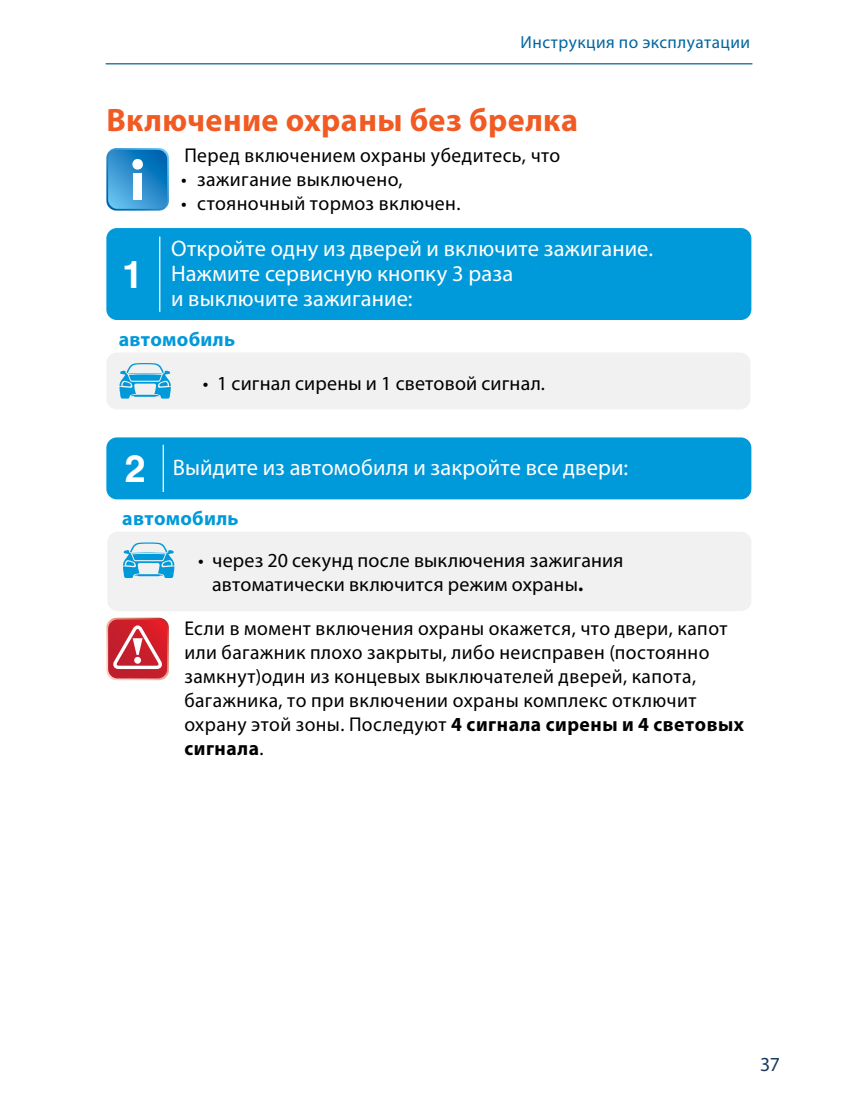
<style>
.page{position:relative;width:851px;height:1099px;background:#fff}
.page>*{position:absolute;margin:0;border:0;box-sizing:border-box;transform-origin:0 0}
.t1{font:700 37.5px "Helios";color:#fff}
.t2{font:700 32.5px "Myriad Pro";letter-spacing:.01em;color:#f15a22}
.t3{font:22.5px/25px "Myriad Pro";letter-spacing:.005em;color:#fff}
.t4{font:20px/24px "Myriad Pro";letter-spacing:.02em;color:#000}
.t5{font:700 20px "Myriad Pro";letter-spacing:.015em;color:#0099da}
.t6{font:20px "Myriad Pro";color:#17395e}
.t7{font:17.5px "Myriad Pro";letter-spacing:.025em;color:#0066a0}
.s1{font-family:"Helios";font-weight:700;font-size:37.5px}
.s2{font-weight:700}
</style>
<div class="page">
<hr style="left:106px;top:63px;width:646px;height:1px;background:#0066a0">
<div style="left:106px;top:228px;width:645px;height:92px;background:#0099da;border-radius:11px"></div>
<div style="left:106px;top:352px;width:644px;height:57px;background:#f1f1f2;border-radius:11px"></div>
<hr style="left:159px;top:236px;width:1px;height:76px;background:#fff">
<svg style="left:119px;top:363px;width:52px;height:35px"></svg>
<div style="left:106px;top:437px;width:645px;height:62px;background:#0099da;border-radius:11px"></div>
<div style="left:107px;top:531px;width:644px;height:80px;background:#f1f1f2;border-radius:11px"></div>
<hr style="left:163px;top:445px;width:1px;height:47px;background:#fff">
<svg style="left:123px;top:542px;width:51px;height:36px"></svg>
<svg style="left:106px;top:148px;width:63px;height:63px;background:#3493cf"></svg>
<div style="left:132px;top:159px;width:11px;height:10px;background:#fff;border-radius:50%"></div>
<div style="left:133px;top:173px;width:9px;height:27px;background:#fff"></div>
<svg style="left:106px;top:617px;width:63px;height:63px;background:#d6535b"></svg>
<div style="left:134px;top:657px;width:7px;height:6px;background:#fff;border-radius:50%"></div>
<p class="t7" style="left:520px;top:32px;width:231px">Инструкция по эксплуатации</p>
<h2 class="t2" style="left:106px;top:99px;width:473px">Включение охраны без брелка</h2>
<p class="t4" style="left:184px;top:143px;width:377px">Перед включением охраны убедитесь, что</p>
<p class="t4" style="left:181px;top:167px;width:223px">• зажигание выключено,</p>
<p class="t4" style="left:181px;top:191px;width:281px">• стояночный тормоз включен.</p>
<h1 class="t1" style="left:122px;top:252px;width:23px">1</h1>
<p class="t3" style="left:171px;top:235px;width:483px">Откройте одну из дверей и включите зажигание.<br>Нажмите сервисную кнопку 3 раза<br>и выключите зажигание:</p>
<p class="t5" style="left:119px;top:326px;width:118px">автомобиль</p>
<p class="t4" style="left:203px;top:371px;width:343px">• 1 сигнал сирены и 1 световой сигнал.</p>
<p class="t3" style="left:125px;top:455px;width:505px"><span class="s1">2</span> Выйдите из автомобиля и закройте все двери:</p>
<p class="t5" style="left:122px;top:505px;width:118px">автомобиль</p>
<p class="t4" style="left:212px;top:548px;width:413px;text-indent:-14px">• через 20 секунд после выключения зажигания автоматически включится режим охраны<span class="s2">.</span></p>
<p class="t4" style="left:184px;top:616px;width:561px">Если в момент включения охраны окажется, что двери, капот или багажник плохо закрыты, либо неисправен (постоянно замкнут)один из концевых выключателей дверей, капота, багажника, то при включении охраны комплекс отключит охрану этой зоны. Последуют <span class="s2">4 сигнала сирены и 4 световых сигнала</span>.</p>
<p class="t6" style="left:759px;top:1052px;width:22px">37</p>
</div>
